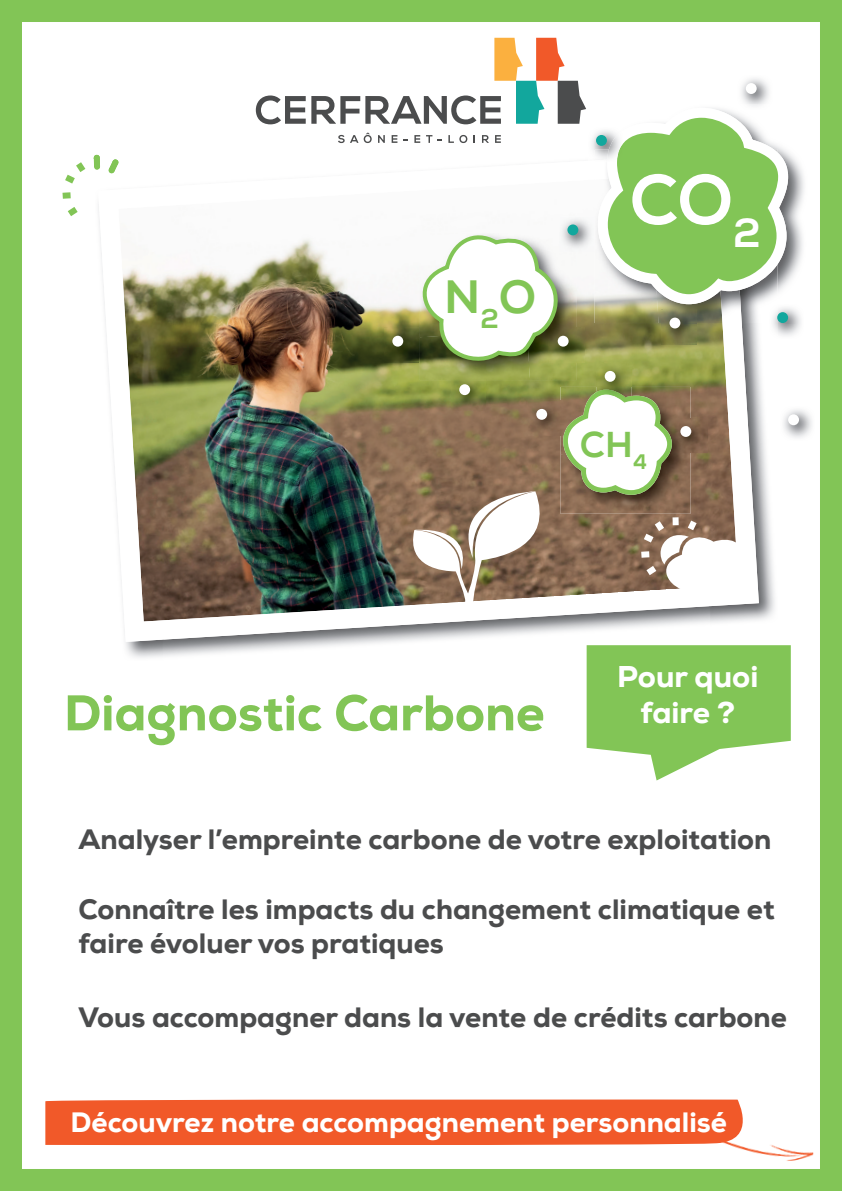
<style>
.page{position:relative;width:842px;height:1191px;background:#fff}
.page>*{position:absolute;margin:0;border:0;box-sizing:border-box;transform-origin:0 0}
.t1{font:70px "Nexa X Bold";color:#fff}
.t2{font:800 50px "Nexa";color:#82c556}
.t3{font:46.6px "Nexa X Bold";color:#82c556}
.t4{font:36px "Nexa X Bold";color:#82c556}
.t5{font:800 30px "Nexa";color:#fff}
.t6{font:800 28px/33.6px "Nexa";color:#4b4c4d}
.t7{font:800 28px "Nexa";color:#fff}
</style>
<div class="page">
<div style="left:0;top:0;width:842px;height:1191px;border:22px solid #82c556"></div>
<svg style="left:62px;top:162px;width:24px;height:54px"></svg>
<svg style="left:94px;top:155px;width:1px;height:14px"></svg>
<img style="left:125px;top:642px;width:38px;height:16px">
<img style="left:759px;top:367px;width:16px;height:253px">
<img style="left:95px;top:155px;width:3px;height:15px">
<img style="left:98px;top:155px;width:661px;height:487px">
<svg style="left:788px;top:152px;width:15px;height:130px"></svg>
<img style="left:530px;top:367px;width:47px;height:13px">
<img style="left:420px;top:367px;width:110px;height:13px">
<img style="left:451px;top:376px;width:35px;height:8px">
<img style="left:597px;top:367px;width:34px;height:17px">
<div style="left:605px;top:371px;width:11px;height:11px;background:#fff;border-radius:50%"></div>
<svg style="left:256px;top:38px;width:532px;height:329px"></svg>
<img style="left:607px;top:130px;width:16px;height:32px">
<div style="left:596px;top:135px;width:11px;height:11px;background:#12a79d;border-radius:50%"></div>
<img style="left:769px;top:304px;width:32px;height:35px">
<div style="left:777px;top:312px;width:11px;height:11px;background:#12a79d;border-radius:50%"></div>
<img style="left:559px;top:216px;width:35px;height:35px">
<img style="left:559px;top:233px;width:18px;height:18px">
<div style="left:567px;top:224px;width:11px;height:11px;background:#12a79d;border-radius:50%"></div>
<svg style="left:406px;top:384px;width:353px;height:232px"></svg>
<svg style="left:587px;top:645px;width:204px;height:135px"></svg>
<div style="left:45px;top:1099px;width:698px;height:46px;background:#f15929"></div>
<img style="left:719px;top:1131px;width:95px;height:30px">
<img style="left:783px;top:409px;width:29px;height:29px">
<div style="left:788px;top:414px;width:11px;height:11px;background:#fff;border-radius:50%"></div>
<img style="left:738px;top:75px;width:34px;height:35px">
<div style="left:746px;top:83px;width:11px;height:11px;background:#fff;border-radius:50%"></div>
<h3 class="t3" style="left:444px;top:268px;width:94px">N<sub>2</sub>O</h3>
<h1 class="t1" style="left:629px;top:157px;width:133px">CO<sub>2</sub></h1>
<p class="t4" style="left:580px;top:422px;width:69px">CH<sub>4</sub></p>
<p class="t5" style="left:617px;top:657px;width:143px">Pour quoi</p>
<h2 class="t2" style="left:64px;top:681px;width:482px">Diagnostic Carbone</h2>
<p class="t5" style="left:640px;top:693px;width:96px">faire ?</p>
<p class="t6" style="left:78px;top:822px;width:694px">Analyser l’empreinte carbone de votre exploitation</p>
<p class="t6" style="left:78px;top:892px;width:698px">Connaître les impacts du changement climatique et faire évoluer vos pratiques</p>
<p class="t6" style="left:78px;top:1000px;width:710px">Vous accompagner dans la vente de crédits carbone</p>
<p class="t7" style="left:71px;top:1104px;width:658px">Découvrez notre accompagnement personnalisé</p>
</div>
